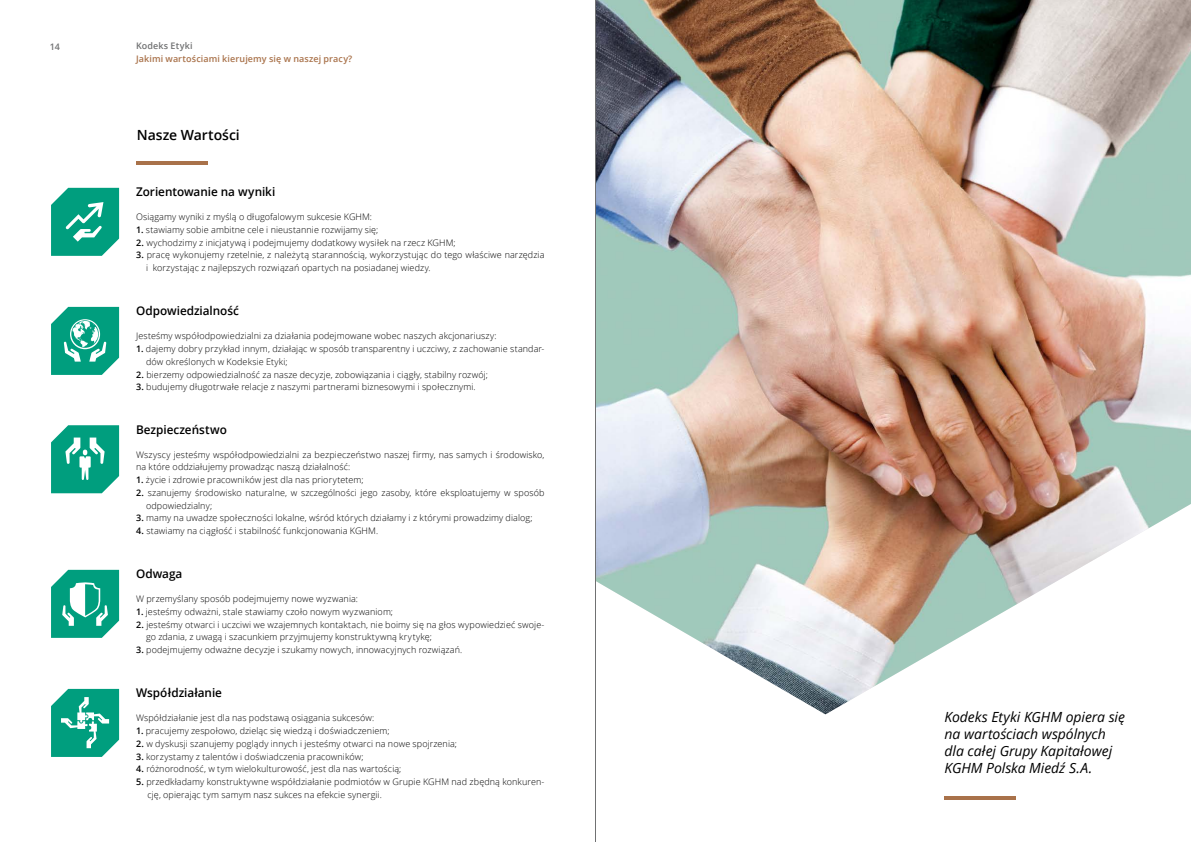
<style>
.page{position:relative;width:1191px;height:842px;background:#fff}
.page>*{position:absolute;margin:0;border:0;box-sizing:border-box;transform-origin:0 0}
.t1{font:italic 14px/17px "Open Sans";letter-spacing:-.005em;color:#000}
.t2{font:600 14px "Open Sans";letter-spacing:-.005em;color:#000}
.t3{font:600 12px "Open Sans";letter-spacing:-.005em;color:#000}
.t4{font:300 9px/12.8px "Open Sans";letter-spacing:.01em;color:#000}
.t5{font:600 9px "Open Sans";letter-spacing:.01em;color:#a9724a}
.t6{font:600 9px "Open Sans";letter-spacing:.015em;color:#707172}
.s1{font-weight:600}
</style>
<div class="page">
<hr style="left:136px;top:162px;width:71px;height:3px;background:#a9724a">
<img style="left:596px;top:0;width:595px;height:714px">
<hr style="left:944px;top:796px;width:71px;height:3px;background:#a9724a">
<svg style="left:51px;top:425px;width:68px;height:68px"></svg>
<svg style="left:51px;top:689px;width:68px;height:68px;background:#2cae94"></svg>
<svg style="left:51px;top:188px;width:68px;height:68px;background:#27ac91"></svg>
<svg style="left:51px;top:307px;width:68px;height:68px;background:#32b097"></svg>
<svg style="left:51px;top:570px;width:68px;height:68px"></svg>
<hr style="left:595px;top:0;width:1px;height:842px;background:#707172">
<p class="t6" style="left:50px;top:40px;width:12px">14</p>
<p class="t6" style="left:136px;top:40px;width:58px">Kodeks Etyki</p>
<p class="t5" style="left:136px;top:53px;width:218px">Jakimi wartościami kierujemy się w naszej pracy?</p>
<h1 class="t2" style="left:137px;top:125px;width:105px">Nasze Wartości</h1>
<h2 class="t3" style="left:136px;top:184px;width:141px">Zorientowanie na wyniki</h2>
<p class="t4" style="left:136px;top:210px;width:237px">Osiągamy wyniki z myślą o długofalowym sukcesie KGHM:</p>
<p class="t4" style="left:136px;top:223px;width:244px"><span class="s1">1.</span> stawiamy sobie ambitne cele i nieustannie rozwijamy się;</p>
<p class="t4" style="left:136px;top:236px;width:321px"><span class="s1">2.</span> wychodzimy z inicjatywą i podejmujemy dodatkowy wysiłek na rzecz KGHM;</p>
<p class="t4" style="left:146px;top:249px;width:400px;text-indent:-10px"><span class="s1">3.</span> pracę wykonujemy rzetelnie, z należytą starannością, wykorzystując do tego właściwe narzędzia i korzystając z najlepszych rozwiązań opartych na posiadanej wiedzy.</p>
<h2 class="t3" style="left:136px;top:303px;width:104px">Odpowiedzialność</h2>
<p class="t4" style="left:136px;top:329px;width:362px">Jesteśmy współodpowiedzialni za działania podejmowane wobec naszych akcjonariuszy:</p>
<p class="t4" style="left:146px;top:342px;width:400px;text-indent:-10px"><span class="s1">1.</span> dajemy dobry przykład innym, działając w sposób transparentny i uczciwy, z zachowanie standar&shy;dów określonych w Kodeksie Etyki;</p>
<p class="t4" style="left:136px;top:368px;width:353px"><span class="s1">2.</span> bierzemy odpowiedzialność za nasze decyzje, zobowiązania i ciągły, stabilny rozwój;</p>
<p class="t4" style="left:136px;top:380px;width:341px"><span class="s1">3.</span> budujemy długotrwałe relacje z naszymi partnerami biznesowymi i społecznymi.</p>
<h2 class="t3" style="left:136px;top:421px;width:92px">Bezpieczeństwo</h2>
<p class="t4" style="left:136px;top:448px;width:410px">Wszyscy jesteśmy współodpowiedzialni za bezpieczeństwo naszej firmy, nas samych i środowisko, na które oddziałujemy prowadząc naszą działalność:</p>
<p class="t4" style="left:136px;top:473px;width:229px"><span class="s1">1.</span> życie i zdrowie pracowników jest dla nas priorytetem;</p>
<p class="t4" style="left:146px;top:486px;width:400px;text-indent:-10px"><span class="s1">2.</span> szanujemy środowisko naturalne, w szczególności jego zasoby, które eksploatujemy w sposób odpowiedzialny;</p>
<p class="t4" style="left:136px;top:511px;width:398px"><span class="s1">3.</span> mamy na uwadze społeczności lokalne, wśród których działamy i z którymi prowadzimy dialog;</p>
<p class="t4" style="left:136px;top:524px;width:243px"><span class="s1">4.</span> stawiamy na ciągłość i stabilność funkcjonowania KGHM.</p>
<h2 class="t3" style="left:136px;top:566px;width:48px">Odwaga</h2>
<p class="t4" style="left:136px;top:592px;width:223px">W przemyślany sposób podejmujemy nowe wyzwania:</p>
<p class="t4" style="left:136px;top:605px;width:258px"><span class="s1">1.</span> jesteśmy odważni, stale stawiamy czoło nowym wyzwaniom;</p>
<p class="t4" style="left:146px;top:618px;width:400px;text-indent:-10px"><span class="s1">2.</span> jesteśmy otwarci i uczciwi we wzajemnych kontaktach, nie boimy się na głos wypowiedzieć swoje&shy;go zdania, z uwagą i szacunkiem przyjmujemy konstruktywną krytykę;</p>
<p class="t4" style="left:136px;top:643px;width:327px"><span class="s1">3.</span> podejmujemy odważne decyzje i szukamy nowych, innowacyjnych rozwiązań.</p>
<h2 class="t3" style="left:136px;top:685px;width:87px">Współdziałanie</h2>
<p class="t4" style="left:136px;top:711px;width:240px">Współdziałanie jest dla nas podstawą osiągania sukcesów:</p>
<p class="t4" style="left:136px;top:724px;width:255px"><span class="s1">1.</span> pracujemy zespołowo, dzieląc się wiedzą i doświadczeniem;</p>
<p class="t4" style="left:136px;top:737px;width:322px"><span class="s1">2.</span> w dyskusji szanujemy poglądy innych i jesteśmy otwarci na nowe spojrzenia;</p>
<p class="t4" style="left:136px;top:750px;width:229px"><span class="s1">3.</span> korzystamy z talentów i doświadczenia pracowników;</p>
<p class="t4" style="left:136px;top:762px;width:267px"><span class="s1">4.</span> różnorodność, w tym wielokulturowość, jest dla nas wartością;</p>
<p class="t4" style="left:147px;top:775px;width:398px;text-indent:-11px"><span class="s1">5.</span> przedkładamy konstruktywne współdziałanie podmiotów w Grupie KGHM nad zbędną konkuren&shy;cję, opierając tym samym nasz sukces na efekcie synergii.</p>
<h1 class="t1" style="left:944px;top:708px;width:182px">Kodeks Etyki KGHM opiera się na wartościach wspólnych dla całej Grupy Kapitałowej<br>KGHM Polska Miedź S.A.</h1>
</div>
